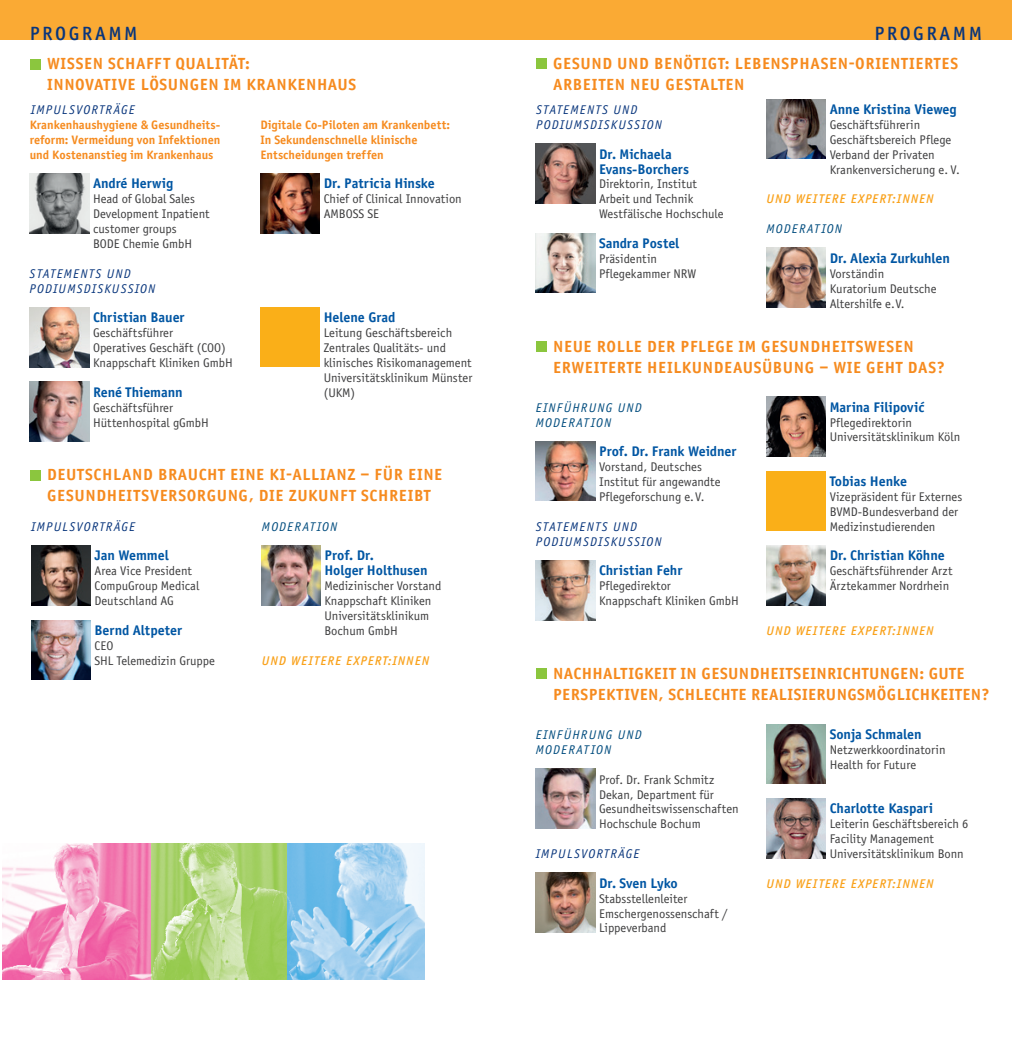
<style>
.page{position:relative;width:1012px;height:1042px;background:#fff}
.page>*{position:absolute;margin:0;border:0;box-sizing:border-box;transform-origin:0 0}
.t1{font:19.25px "Officina Sans Medium ITC";letter-spacing:.13em;color:#08357c}
.t2{font:16.1px/21px "Officina Sans Bold ITC";letter-spacing:.035em;color:#f68b1f}
.t3{font:14px/14.9px "Officina Sans Bold ITC";letter-spacing:-.005em;color:#0156a3}
.t4{font:12.6px/14.9px "Officina Sans ITC";letter-spacing:-.005em;color:#3e3e3f}
.t5{font:italic 12.6px/14.9px "Officina Sans ITC";letter-spacing:.09em;color:#08357c}
.t6{font:italic 12.6px "Officina Sans Medium ITC";letter-spacing:.07em;color:#f9a21c}
.t7{font:italic 12.6px/14.9px "Officina Sans ITC";letter-spacing:.09em;color:#014c7e}
.t8{font:12.25px/14.9px "Officina Sans Bold ITC";color:#f68b1f;text-align:justify}
</style>
<div class="page">
<img style="left:31px;top:546px;width:60px;height:59px">
<img style="left:536px;top:144px;width:59px;height:59px">
<img style="left:766px;top:99px;width:60px;height:60px">
<div style="left:0;top:0;width:521px;height:40px;background:#faaa34"></div>
<div style="left:491px;top:0;width:521px;height:40px;background:#faaa34"></div>
<div style="left:30px;top:59px;width:11px;height:11px;background:#8bc63e"></div>
<img style="left:30px;top:174px;width:59px;height:59px">
<img style="left:260px;top:174px;width:60px;height:59px">
<img style="left:261px;top:546px;width:60px;height:59px">
<img style="left:536px;top:233px;width:59px;height:60px">
<img style="left:766px;top:248px;width:60px;height:59px">
<img style="left:30px;top:307px;width:59px;height:60px">
<img style="left:30px;top:382px;width:59px;height:59px">
<div style="left:536px;top:341px;width:11px;height:11px;background:#8bc63e"></div>
<img style="left:536px;top:561px;width:59px;height:59px">
<img style="left:766px;top:397px;width:60px;height:59px">
<div style="left:766px;top:471px;width:60px;height:60px;background:#faaf18"></div>
<img style="left:766px;top:546px;width:60px;height:59px">
<img style="left:536px;top:441px;width:59px;height:60px">
<div style="left:536px;top:668px;width:11px;height:11px;background:#8bc63e"></div>
<img style="left:536px;top:873px;width:59px;height:59px">
<img style="left:536px;top:769px;width:59px;height:59px">
<img style="left:766px;top:798px;width:60px;height:60px">
<img style="left:766px;top:724px;width:60px;height:59px">
<div style="left:260px;top:307px;width:60px;height:60px;background:#faaf18"></div>
<div style="left:30px;top:470px;width:11px;height:10px;background:#8bc63e"></div>
<img style="left:31px;top:620px;width:60px;height:60px">
<div style="left:536px;top:58px;width:11px;height:11px;background:#8bc63e"></div>
<img style="left:3px;top:843px;width:148px;height:137px">
<svg style="left:151px;top:843px;width:137px;height:137px"></svg>
<svg style="left:288px;top:843px;width:136px;height:137px"></svg>
<h1 class="t1" style="left:30px;top:20px;width:109px">PROGRAMM</h1>
<h1 class="t1" style="left:874px;top:20px;width:109px">PROGRAMM</h1>
<p class="t2" style="left:47px;top:53px;width:311px">WISSEN SCHAFFT QUALITÄT:<br>INNOVATIVE LÖSUNGEN IM KRANKENHAUS</p>
<p class="t2" style="left:553px;top:52px;width:407px">GESUND UND BENÖTIGT: LEBENSPHASEN-ORIENTIERTES<br>ARBEITEN NEU GESTALTEN</p>
<p class="t5" style="left:31px;top:102px;width:105px">IMPULSVORTRÄGE</p>
<p class="t8" style="left:30px;top:117px;width:192px">Krankenhaushygiene &amp; Gesundheits&shy;reform: Vermeidung von Infektionen und Kostenanstieg im Krankenhaus</p>
<p class="t3" style="left:93px;top:176px;width:82px">André Herwig</p>
<p class="t4" style="left:93px;top:191px;width:118px">Head of Global Sales<br>Development Inpatient customer groups<br>BODE Chemie GmbH</p>
<p class="t3" style="left:830px;top:101px;width:129px">Anne Kristina Vieweg</p>
<p class="t4" style="left:830px;top:117px;width:132px">Geschäftsführerin<br>Geschäftsbereich Pflege<br>Verband der Privaten<br>Krankenversicherung e. V.</p>
<p class="t6" style="left:766px;top:191px;width:169px">UND WEITERE EXPERT:INNEN</p>
<p class="t7" style="left:766px;top:221px;width:77px">MODERATION</p>
<p class="t3" style="left:830px;top:250px;width:122px">Dr. Alexia Zurkuhlen</p>
<p class="t4" style="left:830px;top:266px;width:108px">Vorständin<br>Kuratorium Deutsche<br>Altershilfe e.V.</p>
<p class="t5" style="left:536px;top:102px;width:127px">STATEMENTS UND<br>PODIUMSDISKUSSION</p>
<p class="t3" style="left:599px;top:146px;width:92px">Dr. Michaela<br>Evans-Borchers</p>
<p class="t4" style="left:599px;top:176px;width:126px">Direktorin, Institut<br>Arbeit und Technik<br>Westfälische Hochschule</p>
<p class="t3" style="left:599px;top:235px;width:82px">Sandra Postel</p>
<p class="t4" style="left:599px;top:251px;width:99px">Präsidentin<br>Pflegekammer NRW</p>
<p class="t8" style="left:260px;top:117px;width:191px;text-align:left">Digitale Co-Piloten am Krankenbett:<br>In Sekundenschnelle klinische<br>Entscheidungen treffen</p>
<p class="t3" style="left:324px;top:176px;width:113px">Dr. Patricia Hinske</p>
<p class="t4" style="left:324px;top:191px;width:140px">Chief of Clinical Innovation<br>AMBOSS SE</p>
<p class="t5" style="left:30px;top:266px;width:127px">STATEMENTS UND<br>PODIUMSDISKUSSION</p>
<p class="t3" style="left:93px;top:310px;width:93px">Christian Bauer</p>
<p class="t4" style="left:93px;top:325px;width:141px">Geschäftsführer<br>Operatives Geschäft (COO)<br>Knappschaft Kliniken GmbH</p>
<p class="t3" style="left:93px;top:384px;width:91px">René Thiemann</p>
<p class="t4" style="left:93px;top:399px;width:117px">Geschäftsführer<br>Hüttenhospital gGmbH</p>
<p class="t3" style="left:830px;top:399px;width:96px">Marina Filipović</p>
<p class="t3" style="left:324px;top:310px;width:73px">Helene Grad</p>
<p class="t4" style="left:324px;top:325px;width:150px">Leitung Geschäftsbereich<br>Zentrales Qualitäts- und klinisches Risikomanagement<br>Universitätsklinikum Münster (UKM)</p>
<p class="t2" style="left:553px;top:335px;width:393px">NEUE ROLLE DER PFLEGE IM GESUNDHEITSWESEN<br>ERWEITERTE HEILKUNDEAUSÜBUNG – WIE GEHT DAS?</p>
<p class="t7" style="left:536px;top:400px;width:107px">EINFÜHRUNG UND<br>MODERATION</p>
<p class="t3" style="left:599px;top:443px;width:139px">Prof. Dr. Frank Weidner</p>
<p class="t4" style="left:599px;top:459px;width:123px">Vorstand, Deutsches<br>Institut für angewandte<br>Pflegeforschung e.V.</p>
<p class="t5" style="left:536px;top:519px;width:127px">STATEMENTS UND<br>PODIUMSDISKUSSION</p>
<p class="t3" style="left:599px;top:562px;width:85px">Christian Fehr</p>
<p class="t4" style="left:599px;top:578px;width:141px">Pflegedirektor<br>Knappschaft Kliniken GmbH</p>
<p class="t4" style="left:830px;top:414px;width:132px">Pflegedirektorin<br>Universitätsklinikum Köln</p>
<p class="t3" style="left:830px;top:473px;width:79px">Tobias Henke</p>
<p class="t4" style="left:830px;top:489px;width:134px">Vizepräsident für Externes<br>BVMD-Bundesverband der<br>Medizinstudierenden</p>
<p class="t3" style="left:830px;top:548px;width:117px">Dr. Christian Köhne</p>
<p class="t4" style="left:830px;top:563px;width:124px">Geschäftsführender Arzt<br>Ärztekammer Nordrhein</p>
<p class="t6" style="left:766px;top:622px;width:169px">UND WEITERE EXPERT:INNEN</p>
<p class="t2" style="left:47px;top:464px;width:397px">DEUTSCHLAND BRAUCHT EINE KI-ALLIANZ – FÜR EINE<br>GESUNDHEITSVERSORGUNG, DIE ZUKUNFT SCHREIBT</p>
<p class="t5" style="left:31px;top:519px;width:105px">IMPULSVORTRÄGE</p>
<p class="t3" style="left:95px;top:548px;width:76px">Jan Wemmel</p>
<p class="t4" style="left:95px;top:563px;width:106px">Area Vice President<br>CompuGroup Medical<br>Deutschland AG</p>
<p class="t3" style="left:95px;top:622px;width:89px">Bernd Altpeter</p>
<p class="t4" style="left:95px;top:637px;width:122px">CEO<br>SHL Telemedizin Gruppe</p>
<p class="t7" style="left:262px;top:519px;width:77px">MODERATION</p>
<p class="t3" style="left:324px;top:548px;width:105px">Prof. Dr.<br>Holger Holthusen</p>
<p class="t4" style="left:324px;top:578px;width:118px">Medizinischer Vorstand<br>Knappschaft Kliniken<br>Universitätsklinikum<br>Bochum GmbH</p>
<p class="t6" style="left:262px;top:652px;width:169px">UND WEITERE EXPERT:INNEN</p>
<p class="t2" style="left:553px;top:662px;width:438px">NACHHALTIGKEIT IN GESUNDHEITSEINRICHTUNGEN: GUTE<br>PERSPEKTIVEN, SCHLECHTE REALISIERUNGSMÖGLICHKEITEN?</p>
<p class="t3" style="left:830px;top:726px;width:93px">Sonja Schmalen</p>
<p class="t4" style="left:830px;top:742px;width:117px">Netzwerkkoordinatorin<br>Health for Future</p>
<p class="t3" style="left:830px;top:800px;width:105px">Charlotte Kaspari</p>
<p class="t4" style="left:830px;top:816px;width:140px">Leiterin Geschäftsbereich 6<br>Facility Management<br>Universitätsklinikum Bonn</p>
<p class="t6" style="left:766px;top:875px;width:169px">UND WEITERE EXPERT:INNEN</p>
<p class="t7" style="left:536px;top:727px;width:107px">EINFÜHRUNG UND<br>MODERATION</p>
<p class="t4" style="left:599px;top:771px;width:141px">Prof. Dr. Frank Schmitz<br>Dekan, Department für<br>Gesundheitswissenschaften<br>Hochschule Bochum</p>
<p class="t5" style="left:536px;top:846px;width:105px">IMPULSVORTRÄGE</p>
<p class="t3" style="left:599px;top:875px;width:80px">Dr. Sven Lyko</p>
<p class="t4" style="left:599px;top:890px;width:130px">Stabsstellenleiter<br>Emschergenossenschaft /<br>Lippeverband</p>
</div>
